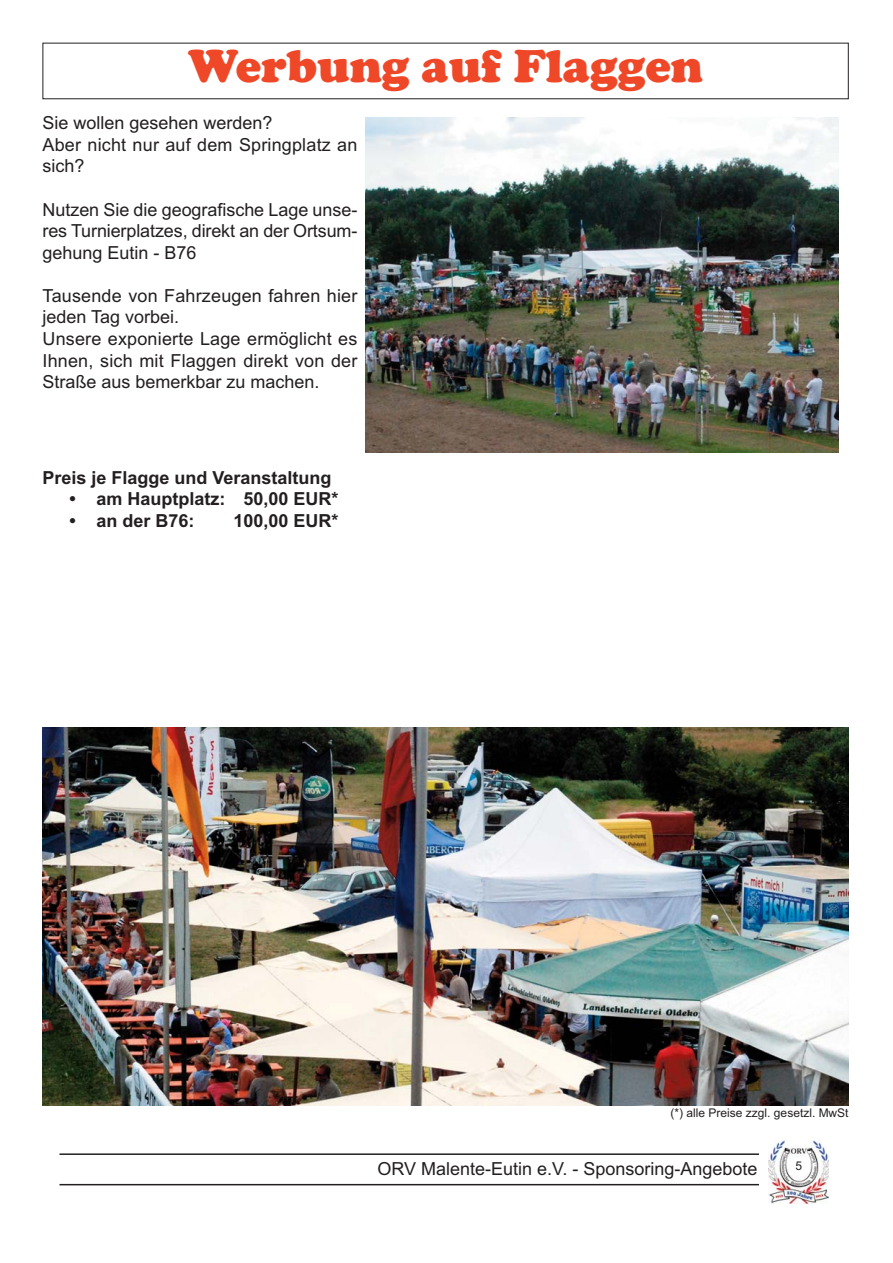
<style>
.page{position:relative;width:893px;height:1263px;background:#fff}
.page>*{position:absolute;margin:0;border:0;box-sizing:border-box;transform-origin:0 0}
.t1{font:900 48px "Cooper";color:#ef4828}
.t2{font:18px/21.6px "Arial";color:#231f20}
.t3{font:700 18px "Arial";color:#231f20}
.t4{font:12px "Arial";color:#231f20}
</style>
<div class="page">
<img style="left:769px;top:1140px;width:60px;height:63px">
<hr style="left:60px;top:1153px;width:699px;height:2px;background:#231f20">
<hr style="left:60px;top:1184px;width:699px;height:1px;background:#231f20">
<img style="left:365px;top:117px;width:473px;height:335px">
<img style="left:43px;top:727px;width:806px;height:379px">
<h1 class="t1" style="left:188px;top:47px;width:516px">Werbung auf Flaggen</h1>
<p class="t2" style="left:43px;top:114px;width:316px">Sie wollen gesehen werden?<br>Aber nicht nur auf dem Springplatz an sich?</p>
<p class="t2" style="left:43px;top:200px;width:316px;text-align:justify">Nutzen Sie die geografische Lage unse&shy;res Turnierplatzes, direkt an der Ortsum&shy;gehung Eutin - B76</p>
<p class="t2" style="left:43px;top:287px;width:316px">Tausende von Fahrzeugen fahren hier jeden Tag vorbei.<br>Unsere exponierte Lage ermöglicht es<br>Ihnen, sich mit Flaggen direkt von der<br>Straße aus bemerkbar zu machen.</p>
<p class="t3" style="left:43px;top:471px;width:290px">Preis je Flagge und Veranstaltung</p>
<p class="t3" style="left:69px;top:493px;width:271px">• am Hauptplatz: 50,00 EUR*</p>
<p class="t3" style="left:69px;top:514px;width:126px">• an der B76:</p>
<p class="t3" style="left:233px;top:514px;width:107px">100,00 EUR*</p>
<p class="t4" style="left:671px;top:1108px;width:179px">(*) alle Preise zzgl. gesetzl. MwSt</p>
<p class="t2" style="left:377px;top:1160px;width:382px">ORV Malente-Eutin e.V. - Sponsoring-Angebote</p>
<p class="t4" style="left:795px;top:1162px;width:8px">5</p>
</div>
